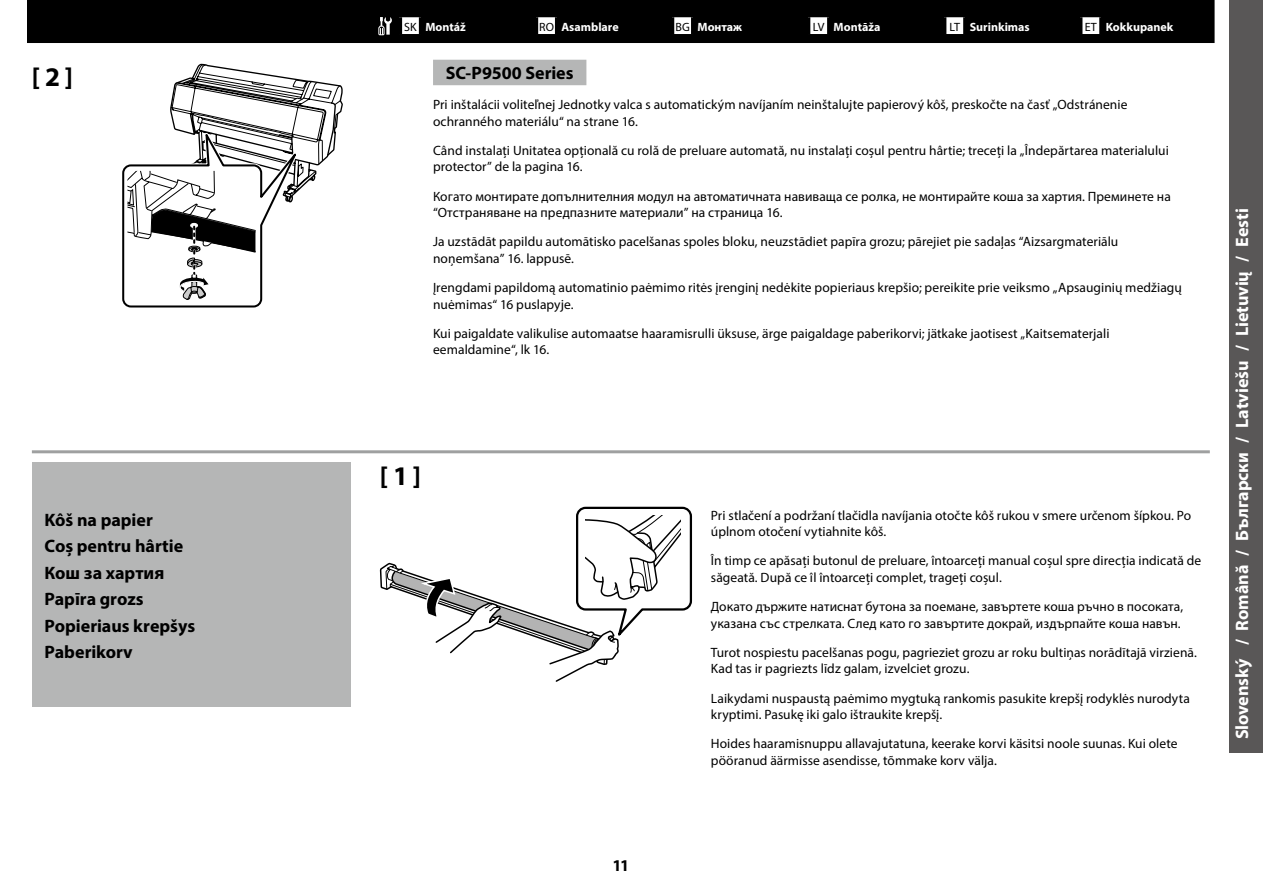
<style>
.page{position:relative;width:1263px;height:893px;background:#fff}
.page>*{position:absolute;margin:0;border:0;box-sizing:border-box;transform-origin:0 0}
.t1{font:700 27px "Myriad Pro";color:#000}
.t2{font:700 18px/26.5px "Myriad Pro";color:#000}
.t3{font:700 18px "Myriad Pro";color:#fff}
.t4{font:700 16.5px "Myriad Pro";color:#000}
.t5{font:13.5px/16.5px "Myriad Pro";color:#000}
.t6{font:700 12px "Myriad Pro";color:#fff}
.s1{font-weight:400;color:#000}
</style>
<div class="page">
<div style="left:1229px;top:0;width:34px;height:753px;background:#595757"></div>
<div style="left:27px;top:0;width:1187px;height:43px;background:#000"></div>
<hr style="left:32px;top:450px;width:1178px;height:3px;background:#9fa0a0">
<div style="left:433px;top:60px;width:153px;height:25px;background:#b5b6b6"></div>
<div style="left:32px;top:462px;width:319px;height:245px;background:#b5b6b6"></div>
<svg style="left:402px;top:17px;width:17px;height:17px"></svg>
<div style="left:421px;top:15px;width:106px;height:21px;background:#000"></div>
<hr style="left:398px;top:17px;width:4px;height:17px;background:#000">
<hr style="left:398px;top:13px;width:23px;height:4px;background:#000">
<div style="left:398px;top:34px;width:23px;height:5px;background:#000"></div>
<hr style="left:421px;top:13px;width:109px;height:4px;background:#000">
<hr style="left:419px;top:17px;width:4px;height:17px;background:#000">
<div style="left:525px;top:17px;width:5px;height:17px;background:#000"></div>
<div style="left:421px;top:34px;width:109px;height:5px;background:#000"></div>
<div style="left:536px;top:15px;width:21px;height:21px;background:#fff"></div>
<div style="left:557px;top:15px;width:106px;height:21px;background:#000"></div>
<hr style="left:534px;top:17px;width:4px;height:17px;background:#000">
<hr style="left:534px;top:13px;width:23px;height:4px;background:#000">
<div style="left:534px;top:34px;width:23px;height:5px;background:#000"></div>
<hr style="left:557px;top:13px;width:109px;height:4px;background:#000">
<hr style="left:555px;top:17px;width:4px;height:17px;background:#000">
<div style="left:661px;top:17px;width:5px;height:17px;background:#000"></div>
<div style="left:557px;top:34px;width:109px;height:5px;background:#000"></div>
<div style="left:672px;top:15px;width:21px;height:21px;background:#fff"></div>
<div style="left:693px;top:15px;width:106px;height:21px;background:#000"></div>
<hr style="left:670px;top:17px;width:4px;height:17px;background:#000">
<hr style="left:670px;top:13px;width:23px;height:4px;background:#000">
<div style="left:670px;top:34px;width:23px;height:5px;background:#000"></div>
<hr style="left:691px;top:17px;width:4px;height:17px;background:#000">
<div style="left:797px;top:17px;width:5px;height:17px;background:#000"></div>
<div style="left:693px;top:34px;width:109px;height:5px;background:#000"></div>
<hr style="left:693px;top:13px;width:109px;height:4px;background:#000">
<div style="left:808px;top:15px;width:21px;height:21px;background:#fff"></div>
<div style="left:829px;top:15px;width:107px;height:21px;background:#000"></div>
<hr style="left:806px;top:17px;width:4px;height:17px;background:#000">
<div style="left:806px;top:34px;width:23px;height:5px;background:#000"></div>
<hr style="left:806px;top:13px;width:23px;height:4px;background:#000">
<hr style="left:829px;top:13px;width:109px;height:4px;background:#000">
<div style="left:827px;top:17px;width:5px;height:17px;background:#000"></div>
<div style="left:933px;top:17px;width:5px;height:17px;background:#000"></div>
<div style="left:829px;top:34px;width:109px;height:5px;background:#000"></div>
<div style="left:944px;top:15px;width:21px;height:21px;background:#fff"></div>
<div style="left:965px;top:15px;width:107px;height:21px;background:#000"></div>
<hr style="left:942px;top:17px;width:4px;height:17px;background:#000">
<hr style="left:942px;top:13px;width:23px;height:4px;background:#000">
<div style="left:942px;top:34px;width:23px;height:5px;background:#000"></div>
<hr style="left:965px;top:13px;width:109px;height:4px;background:#000">
<div style="left:963px;top:17px;width:5px;height:17px;background:#000"></div>
<div style="left:1069px;top:17px;width:5px;height:17px;background:#000"></div>
<div style="left:965px;top:34px;width:109px;height:5px;background:#000"></div>
<div style="left:1080px;top:15px;width:21px;height:21px;background:#fff"></div>
<div style="left:1101px;top:15px;width:107px;height:21px;background:#000"></div>
<hr style="left:1078px;top:17px;width:4px;height:17px;background:#000">
<hr style="left:1078px;top:13px;width:23px;height:4px;background:#000">
<div style="left:1078px;top:34px;width:23px;height:5px;background:#000"></div>
<hr style="left:1101px;top:13px;width:109px;height:4px;background:#000">
<div style="left:1099px;top:17px;width:5px;height:17px;background:#000"></div>
<div style="left:1205px;top:17px;width:5px;height:17px;background:#000"></div>
<div style="left:1101px;top:34px;width:109px;height:5px;background:#000"></div>
<svg style="left:122px;top:64px;width:221px;height:244px"></svg>
<svg style="left:380px;top:507px;width:312px;height:175px"></svg>
<div style="left:378px;top:27px;width:6px;height:8px;border:1px solid #fff"></div>
<svg style="left:380px;top:17px;width:12px;height:18px"></svg>
<h1 class="t1" style="left:32px;top:60px;width:43px">[ 2 ]</h1>
<p class="t6" style="left:404px;top:19px;width:63px"><span class="s1">SK</span> Montáž</p>
<p class="t6" style="left:539px;top:19px;width:81px"><span class="s1">RO</span> Asamblare</p>
<p class="t6" style="left:675px;top:19px;width:68px"><span class="s1">BG</span> Монтаж</p>
<p class="t6" style="left:813px;top:19px;width:69px"><span class="s1">LV</span> Montāža</p>
<p class="t6" style="left:949px;top:19px;width:82px"><span class="s1">LT</span> Surinkimas</p>
<p class="t6" style="left:1085px;top:19px;width:90px"><span class="s1">ET</span> Kokkupanek</p>
<h2 class="t2" style="left:446px;top:59px;width:129px">SC-P9500 Series</h2>
<p class="t5" style="left:433px;top:96px;width:696px">Pri inštalácii voliteľnej Jednotky valca s automatickým navíjaním neinštalujte papierový kôš, preskočte na časť „Odstránenie ochranného materiálu“ na strane 16.</p>
<p class="t5" style="left:433px;top:142px;width:737px">Când instalați Unitatea opțională cu rolă de preluare automată, nu instalați coșul pentru hârtie; treceți la „Îndepărtarea materialului protector” de la pagina 16.</p>
<p class="t5" style="left:433px;top:188px;width:739px">Когато монтирате допълнителния модул на автоматичната навиваща се ролка, не монтирайте коша за хартия. Преминете на “Отстраняване на предпазните материали” на страница 16.</p>
<p class="t5" style="left:433px;top:233px;width:687px">Ja uzstādāt papildu automātisko pacelšanas spoles bloku, neuzstādiet papīra grozu; pārejiet pie sadaļas “Aizsargmateriālu noņemšana” 16. lappusē.</p>
<p class="t5" style="left:433px;top:279px;width:750px">Įrengdami papildomą automatinio paėmimo ritės įrenginį nedėkite popieriaus krepšio; pereikite prie veiksmo „Apsauginių medžiagų nuėmimas“ 16 puslapyje.</p>
<p class="t5" style="left:433px;top:325px;width:678px">Kui paigaldate valikulise automaatse haaramisrulli üksuse, ärge paigaldage paberikorvi; jätkake jaotisest „Kaitsematerjali eemaldamine“, lk 16.</p>
<h1 class="t1" style="left:380px;top:458px;width:43px">[ 1 ]</h1>
<h2 class="t2" style="left:45px;top:506px;width:152px">Kôš na papier<br>Coș pentru hârtie<br>Кош за хартия<br>Papīra grozs<br>Popieriaus krepšys<br>Paberikorv</h2>
<p class="t5" style="left:711px;top:506px;width:482px">Pri stlačení a podržaní tlačidla navíjania otočte kôš rukou v smere určenom šípkou. Po úplnom otočení vytiahnite kôš.</p>
<p class="t5" style="left:711px;top:552px;width:492px">În timp ce apăsați butonul de preluare, întoarceți manual coșul spre direcția indicată de săgeată. După ce îl întoarceți complet, trageți coșul.</p>
<p class="t5" style="left:711px;top:598px;width:474px">Докато държите натиснат бутона за поемане, завъртете коша ръчно в посоката, указана със стрелката. След като го завъртите докрай, издърпайте коша навън.</p>
<p class="t5" style="left:711px;top:644px;width:487px">Turot nospiestu pacelšanas pogu, pagrieziet grozu ar roku bultiņas norādītajā virzienā.<br>Kad tas ir pagriezts līdz galam, izvelciet grozu.</p>
<p class="t5" style="left:711px;top:689px;width:481px">Laikydami nuspaustą paėmimo mygtuką rankomis pasukite krepšį rodyklės nurodyta kryptimi. Pasukę iki galo ištraukite krepšį.</p>
<p class="t5" style="left:711px;top:735px;width:468px">Hoides haaramisnuppu allavajutatuna, keerake korvi käsitsi noole suunas. Kui olete pööranud äärmisse asendisse, tõmmake korv välja.</p>
<h2 class="t3" style="left:1230px;top:739px;width:532px;rotate:-90deg">Slovenský / Română / Български / Latviešu / Lietuvių / Eesti</h2>
<p class="t4" style="left:612px;top:854px;width:18px">11</p>
</div>
